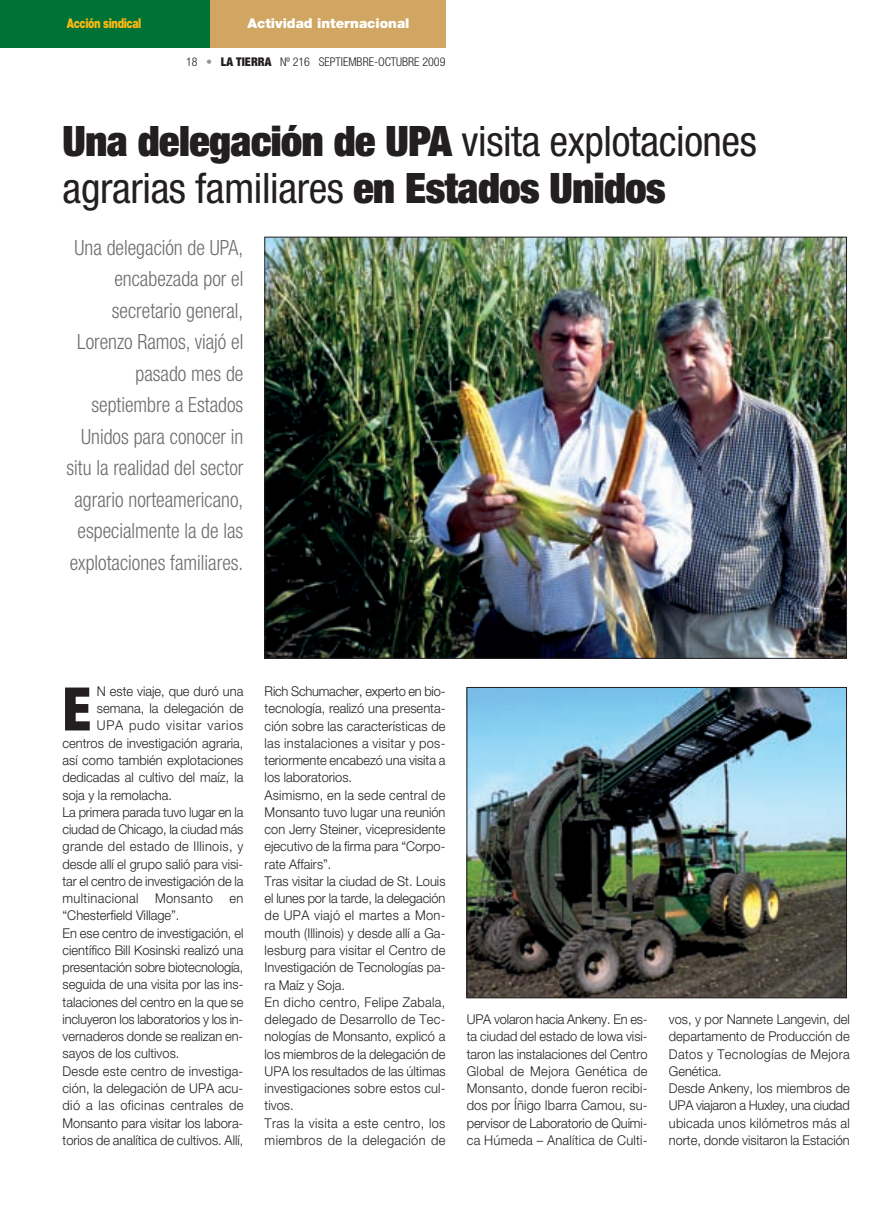
<style>
.page{position:relative;width:891px;height:1210px;background:#fff}
.page>*{position:absolute;margin:0;border:0;box-sizing:border-box;transform-origin:0 0}
.t1{font:900 condensed 60.15px "Helvetica Neue";color:#231f20;scale:.95 1}
.t2{font:condensed 42px/46.5px "Helvetica Neue";letter-spacing:-.01em;color:#231f20}
.t3{font:300 condensed 21px/31.5px "Helvetica Neue";color:#6c6d70;text-align:right;scale:.95 1}
.t4{font:300 13.5px/17.2px "Helvetica Neue";color:#231f20;scale:.95 1}
.t5{font:300 13.5px "Helvetica Neue";letter-spacing:.03em;color:#231f20;scale:.95 1}
.t6{font:900 13.5px "Helvetica Neue";color:#fff}
.t7{font:300 13.5px "Helvetica Neue";letter-spacing:.055em;color:#231f20;scale:.95 1}
.t8{font:900 13.5px "Helvetica Neue";letter-spacing:-.04em;color:#fcb814;scale:.75 1}
.t9{font:300 condensed 12px "Helvetica Neue";color:#231f20}
.s1{color:#939598}
.s2{font-weight:900}
.s3{font-weight:900;font-stretch:expanded}
</style>
<div class="page">
<img style="left:0;top:0;width:847px;height:999px">
<p class="t8" style="left:67px;top:18px;width:101px">Acción sindical</p>
<p class="t6" style="left:247px;top:18px;width:163px">Actividad internacional</p>
<p class="t9" style="left:186px;top:58px;width:261px">18 <span class="s1">•</span> <span class="s2">LA TIERRA</span> Nº 216 SEPTIEMBRE-OCTUBRE 2009</p>
<h2 class="t2" style="left:63px;top:122px;width:696px"><span class="s3">Una delegación de UPA</span> visita explotaciones agrarias familiares <span class="s3">en Estados Unidos</span></h2>
<p class="t3" style="left:67px;top:233px;width:188px">Una delegación de UPA, encabezada por el secretario general,<br>Lorenzo Ramos, viajó el pasado mes de septiembre a Estados<br>Unidos para conocer in situ la realidad del sector agrario norteamericano, especialmente la de las explotaciones familiares.</p>
<h1 class="t1" style="left:63px;top:687px;width:32px">E</h1>
<p class="t4" style="left:97px;top:683px;width:156px">N este viaje, que duró una</p>
<p class="t4" style="left:97px;top:701px;width:156px">semana, la delegación de</p>
<p class="t7" style="left:97px;top:720px;width:156px">UPA pudo visitar varios</p>
<p class="t4" style="left:63px;top:735px;width:192px">centros de investigación agraria,</p>
<p class="t4" style="left:63px;top:752px;width:192px">así como también explotaciones</p>
<p class="t4" style="left:63px;top:770px;width:192px">dedicadas al cultivo del maíz, la</p>
<p class="t4" style="left:63px;top:787px;width:117px">soja y la remolacha.</p>
<p class="t4" style="left:63px;top:804px;width:192px">La primera parada tuvo lugar en la</p>
<p class="t4" style="left:63px;top:821px;width:192px">ciudad de Chicago, la ciudad más</p>
<p class="t5" style="left:63px;top:841px;width:192px">grande del estado de Illinois, y</p>
<p class="t4" style="left:63px;top:856px;width:192px">desde allí el grupo salió para visi-</p>
<p class="t4" style="left:63px;top:873px;width:192px">tar el centro de investigación de la</p>
<p class="t5" style="left:63px;top:893px;width:192px">multinacional Monsanto en</p>
<p class="t4" style="left:63px;top:908px;width:125px">“Chesterfield Village”.</p>
<p class="t4" style="left:63px;top:925px;width:192px">En ese centro de investigación, el</p>
<p class="t4" style="left:63px;top:942px;width:192px">científico Bill Kosinski realizó una</p>
<p class="t4" style="left:63px;top:959px;width:192px">presentación sobre biotecnología,</p>
<p class="t4" style="left:63px;top:977px;width:192px">seguida de una visita por las ins-</p>
<p class="t4" style="left:63px;top:994px;width:192px">talaciones del centro en la que se</p>
<p class="t4" style="left:63px;top:1011px;width:192px">incluyeron los laboratorios y los in-</p>
<p class="t4" style="left:63px;top:1028px;width:192px">vernaderos donde se realizan en-</p>
<p class="t4" style="left:63px;top:1046px;width:124px">sayos de los cultivos.</p>
<p class="t4" style="left:63px;top:1063px;width:192px">Desde este centro de investiga-</p>
<p class="t4" style="left:63px;top:1080px;width:192px">ción, la delegación de UPA acu-</p>
<p class="t5" style="left:63px;top:1100px;width:192px">dió a las oficinas centrales de</p>
<p class="t4" style="left:63px;top:1115px;width:192px">Monsanto para visitar los labora-</p>
<p class="t4" style="left:63px;top:1132px;width:192px">torios de analítica de cultivos. Allí,</p>
<p class="t4" style="left:264px;top:683px;width:192px">Rich Schumacher, experto en bio&shy;tecnología, realizó una presenta&shy;ción sobre las características de las instalaciones a visitar y pos&shy;teriormente encabezó una visita a los laboratorios.<br>Asimismo, en la sede central de<br>Monsanto tuvo lugar una reunión con Jerry Steiner, vicepresidente ejecutivo de la firma para “Corpo&shy;rate Affairs”.<br>Tras visitar la ciudad de St. Louis el lunes por la tarde, la delegación de UPA viajó el martes a Mon&shy;mouth (Illinois) y desde allí a Ga&shy;lesburg para visitar el Centro de<br>Investigación de Tecnologías pa&shy;ra Maíz y Soja.<br>En dicho centro, Felipe Zabala, delegado de Desarrollo de Tec&shy;nologías de Monsanto, explicó a los miembros de la delegación de<br>UPA los resultados de las últimas investigaciones sobre estos cul&shy;tivos.<br>Tras la visita a este centro, los miembros de la delegación de</p>
<p class="t4" style="left:466px;top:1011px;width:192px;text-align:justify">UPA volaron hacia Ankeny. En es&shy;ta ciudad del estado de Iowa visi&shy;taron las instalaciones del Centro Global de Mejora Genética de Monsanto, donde fueron recibi&shy;dos por Íñigo Ibarra Camou, su&shy;pervisor de Laboratorio de Quími&shy;ca Húmeda – Analítica de Culti-</p>
<p class="t4" style="left:668px;top:1011px;width:192px">vos, y por Nannete Langevin, del departamento de Producción de<br>Datos y Tecnologías de Mejora<br>Genética.<br>Desde Ankeny, los miembros de<br>UPA viajaron a Huxley, una ciudad ubicada unos kilómetros más al norte, donde visitaron la Estación</p>
</div>
